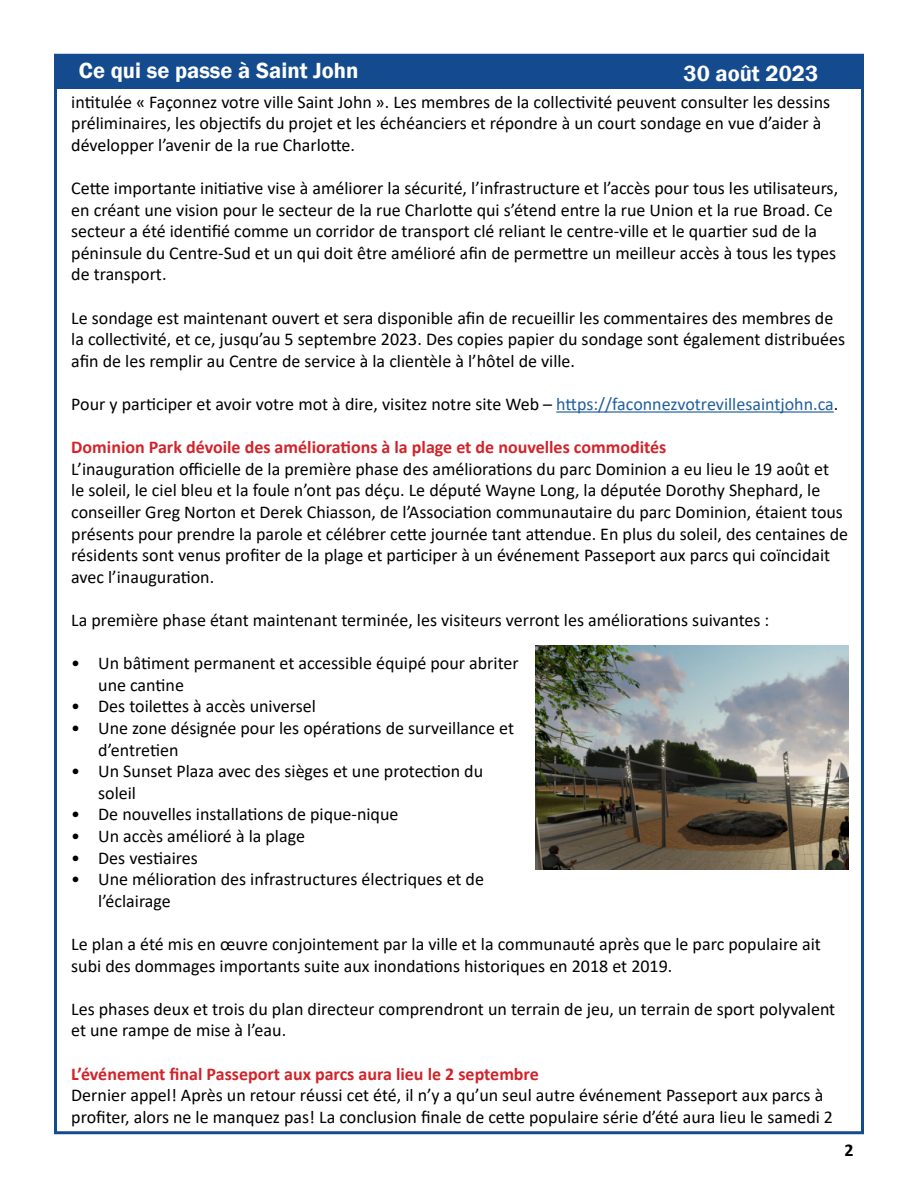
<style>
.page{position:relative;width:918px;height:1188px;background:#fff}
.page>*{position:absolute;margin:0;border:0;box-sizing:border-box;transform-origin:0 0}
.t1{font:600 22.5px "Franklin Gothic";color:#fff}
.t2{font:18px/21.6px "Calibri";color:#000}
.t3{font:700 18px "Calibri";color:#d2232a}
.t4{font:700 18px "Calibri";color:#000}
.s1{color:#215e9e}
</style>
<div class="page">
<div style="left:54px;top:54px;width:810px;height:34px;background:#144b8e"></div>
<hr style="left:556px;top:411px;width:278px;height:2px;background:#215e9e">
<img style="left:536px;top:646px;width:313px;height:223px">
<p class="t1" style="left:79px;top:57px;width:281px">Ce qui se passe à Saint John</p>
<p class="t1" style="left:684px;top:59px;width:136px">30 août 2023</p>
<p class="t2" style="left:71px;top:90px;width:760px">intitulée « Façonnez votre ville Saint John ». Les membres de la collectivité peuvent consulter les dessins préliminaires, les objectifs du projet et les échéanciers et répondre à un court sondage en vue d’aider à développer l’avenir de la rue Charlotte.</p>
<p class="t2" style="left:71px;top:177px;width:768px">Cette importante initiative vise à améliorer la sécurité, l’infrastructure et l’accès pour tous les utilisateurs, en créant une vision pour le secteur de la rue Charlotte qui s’étend entre la rue Union et la rue Broad. Ce secteur a été identifié comme un corridor de transport clé reliant le centre-ville et le quartier sud de la péninsule du Centre-Sud et un qui doit être amélioré afin de permettre un meilleur accès à tous les types de transport.</p>
<p class="t2" style="left:71px;top:306px;width:776px">Le sondage est maintenant ouvert et sera disponible afin de recueillir les commentaires des membres de la collectivité, et ce, jusqu’au 5 septembre 2023. Des copies papier du sondage sont également distribuées afin de les remplir au Centre de service à la clientèle à l’hôtel de ville.</p>
<p class="t2" style="left:71px;top:393px;width:769px">Pour y participer et avoir votre mot à dire, visitez notre site Web – <span class="s1">https://faconnezvotrevillesaintjohn.ca</span>.</p>
<p class="t3" style="left:71px;top:434px;width:597px">Dominion Park dévoile des améliorations à la plage et de nouvelles commodités</p>
<p class="t2" style="left:71px;top:458px;width:778px">L’inauguration officielle de la première phase des améliorations du parc Dominion a eu lieu le 19 août et<br>le soleil, le ciel bleu et la foule n’ont pas déçu. Le député Wayne Long, la députée Dorothy Shephard, le conseiller Greg Norton et Derek Chiasson, de l’Association communautaire du parc Dominion, étaient tous présents pour prendre la parole et célébrer cette journée tant attendue. En plus du soleil, des centaines de résidents sont venus profiter de la plage et participer à un événement Passeport aux parcs qui coïncidait avec l’inauguration.</p>
<p class="t2" style="left:71px;top:609px;width:700px">La première phase étant maintenant terminée, les visiteurs verront les améliorations suivantes :</p>
<p class="t2" style="left:98px;top:652px;width:422px;text-indent:-27px">• Un bâtiment permanent et accessible équipé pour abriter une cantine</p>
<p class="t2" style="left:71px;top:695px;width:246px">• Des toilettes à accès universel</p>
<p class="t2" style="left:98px;top:717px;width:417px;text-indent:-27px">• Une zone désignée pour les opérations de surveillance et d’entretien</p>
<p class="t2" style="left:98px;top:760px;width:386px;text-indent:-27px">• Un Sunset Plaza avec des sièges et une protection du soleil</p>
<p class="t2" style="left:71px;top:803px;width:329px">• De nouvelles installations de pique-nique</p>
<p class="t2" style="left:71px;top:825px;width:235px">• Un accès amélioré à la plage</p>
<p class="t2" style="left:71px;top:846px;width:128px">• Des vestiaires</p>
<p class="t2" style="left:98px;top:868px;width:387px;text-indent:-27px">• Une mélioration des infrastructures électriques et de l’éclairage</p>
<p class="t2" style="left:71px;top:933px;width:751px">Le plan a été mis en œuvre conjointement par la ville et la communauté après que le parc populaire ait subi des dommages importants suite aux inondations historiques en 2018 et 2019.</p>
<p class="t2" style="left:71px;top:998px;width:766px">Les phases deux et trois du plan directeur comprendront un terrain de jeu, un terrain de sport polyvalent et une rampe de mise à l’eau.</p>
<p class="t3" style="left:71px;top:1061px;width:469px">L’événement final Passeport aux parcs aura lieu le 2 septembre</p>
<p class="t2" style="left:71px;top:1084px;width:763px">Dernier appel! Après un retour réussi cet été, il n’y a qu’un seul autre événement Passeport aux parcs à profiter, alors ne le manquez pas! La conclusion finale de cette populaire série d’été aura lieu le samedi 2</p>
<p class="t4" style="left:844px;top:1137px;width:11px">2</p>
</div>
